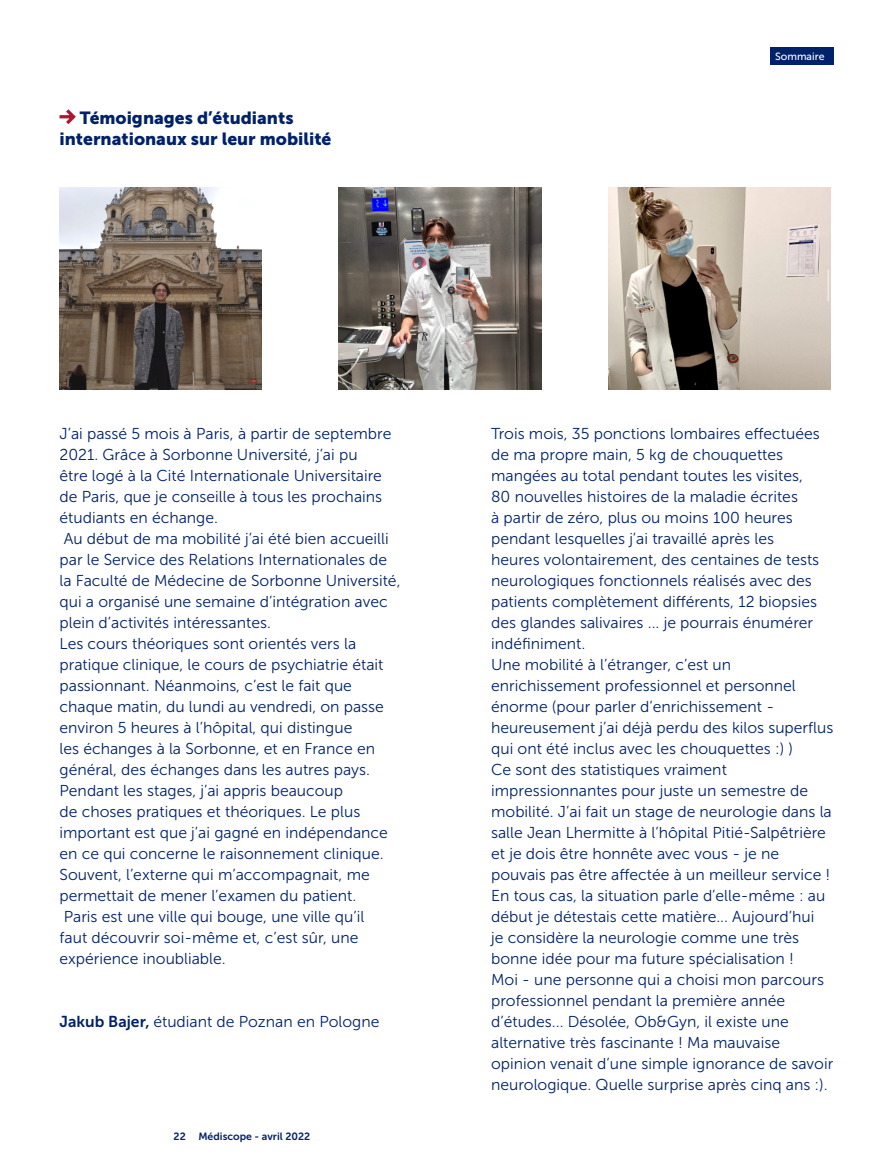
<style>
.page{position:relative;width:893px;height:1171px;background:#fff}
.page>*{position:absolute;margin:0;border:0;box-sizing:border-box;transform-origin:0 0}
.Grand_Titre{font:17.5px/21px "Museo Sans 900";color:#00226a}
.Med-_text_courant{font:15.75px/21px "Museo Sans 300";color:#00226a}
.t1{font:10.5px "Museo Sans 700";color:#00226a}
.t2{font:10.5px "Museo Sans 500";color:#fff}
.s1{font-family:"Museo Sans 700"}
</style>
<div class="page">
<div style="left:770px;top:47px;width:64px;height:18px;background:#00226a"></div>
<svg style="left:59px;top:109px;width:17px;height:15px"></svg>
<img style="left:60px;top:187px;width:202px;height:202px">
<img style="left:339px;top:187px;width:202px;height:202px">
<img style="left:608px;top:187px;width:222px;height:202px">
<p class="Grand_Titre" style="left:60px;top:107px;width:273px;text-indent:20px">Témoignages d’étudiants internationaux sur leur mobilité</p>
<p class="t2" style="left:775px;top:50px;width:51px">Sommaire</p>
<p class="Med-_text_courant" style="left:60px;top:423px;width:333px">J’ai passé 5 mois à Paris, à partir de septembre 2021. Grâce à Sorbonne Université, j’ai pu<br>être logé à la Cité Internationale Universitaire de Paris, que je conseille à tous les prochains étudiants en échange.</p>
<p class="Med-_text_courant" style="left:60px;top:528px;width:342px">Au début de ma mobilité j’ai été bien accueilli par le Service des Relations Internationales de la Faculté de Médecine de Sorbonne Université, qui a organisé une semaine d’intégration avec plein d’activités intéressantes.</p>
<p class="Med-_text_courant" style="left:60px;top:633px;width:330px">Les cours théoriques sont orientés vers la pratique clinique, le cours de psychiatrie était passionnant. Néanmoins, c’est le fait que chaque matin, du lundi au vendredi, on passe environ 5 heures à l’hôpital, qui distingue<br>les échanges à la Sorbonne, et en France en général, des échanges dans les autres pays.<br>Pendant les stages, j’ai appris beaucoup<br>de choses pratiques et théoriques. Le plus important est que j’ai gagné en indépendance en ce qui concerne le raisonnement clinique.<br>Souvent, l’externe qui m’accompagnait, me permettait de mener l’examen du patient.</p>
<p class="Med-_text_courant" style="left:60px;top:906px;width:306px">Paris est une ville qui bouge, une ville qu’il faut découvrir soi-même et, c’est sûr, une expérience inoubliable.</p>
<p class="Med-_text_courant" style="left:60px;top:1011px;width:321px"><span class="s1">Jakub Bajer,</span> étudiant de Poznan en Pologne</p>
<p class="t1" style="left:174px;top:1130px;width:138px">22 Médiscope - avril 2022</p>
<p class="Med-_text_courant" style="left:491px;top:423px;width:330px">Trois mois, 35 ponctions lombaires effectuées de ma propre main, 5 kg de chouquettes mangées au total pendant toutes les visites, 80 nouvelles histoires de la maladie écrites<br>à partir de zéro, plus ou moins 100 heures pendant lesquelles j’ai travaillé après les heures volontairement, des centaines de tests neurologiques fonctionnels réalisés avec des patients complètement différents, 12 biopsies des glandes salivaires ... je pourrais énumérer indéfiniment.</p>
<p class="Med-_text_courant" style="left:491px;top:654px;width:344px">Une mobilité à l’étranger, c’est un enrichissement professionnel et personnel énorme (pour parler d’enrichissement - heureusement j’ai déjà perdu des kilos superflus qui ont été inclus avec les chouquettes :) )</p>
<p class="Med-_text_courant" style="left:491px;top:759px;width:344px">Ce sont des statistiques vraiment impressionnantes pour juste un semestre de mobilité. J’ai fait un stage de neurologie dans la salle Jean Lhermitte à l’hôpital Pitié-Salpêtrière et je dois être honnête avec vous - je ne pouvais pas être affectée à un meilleur service !<br>En tous cas, la situation parle d’elle-même : au début je détestais cette matière... Aujourd’hui<br>je considère la neurologie comme une très bonne idée pour ma future spécialisation !<br>Moi - une personne qui a choisi mon parcours professionnel pendant la première année d’études... Désolée, Ob&amp;Gyn, il existe une alternative très fascinante ! Ma mauvaise opinion venait d’une simple ignorance de savoir neurologique. Quelle surprise après cinq ans :).</p>
</div>
